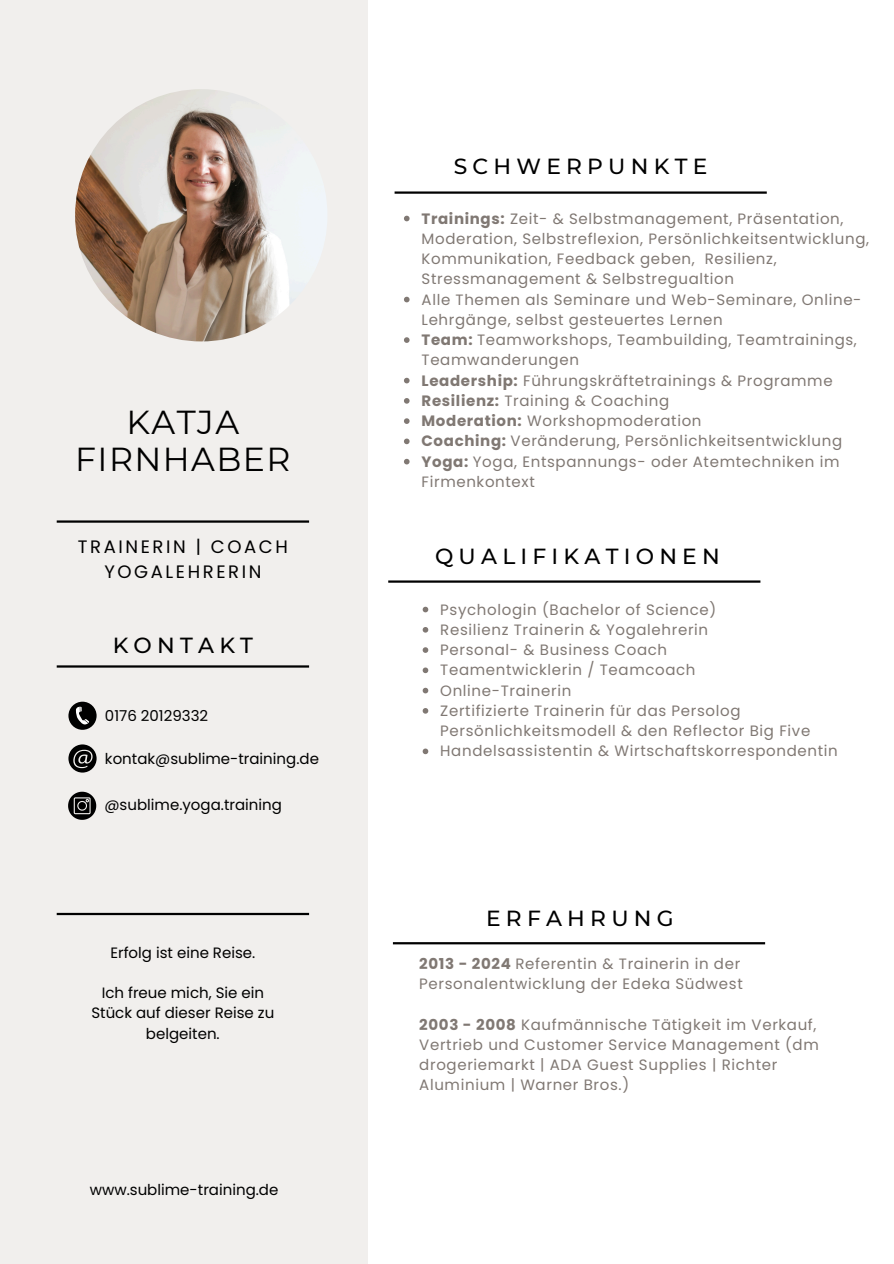
<style>
.page{position:relative;width:894px;height:1264px;background:#fff}
.page>*{position:absolute;margin:0;border:0;box-sizing:border-box;transform-origin:0 0}
.t1{font:33.15px/37.2px "Montserrat";letter-spacing:.045em;color:#000;text-align:center}
.t2{font:500 21.75px "Montserrat";letter-spacing:.24em;color:#000}
.t3{font:18px/24.8px "Poppins";letter-spacing:.145em;color:#000;text-align:center}
.t4{font:15px/20.2px "Poppins";letter-spacing:.045em;color:#807873}
.t5{font:15px/20.2px "Poppins";color:#000;text-align:center}
.s1{font-weight:700}
</style>
<div class="page">
<div style="left:0;top:0;width:368px;height:1263px;background:#f1efed"></div>
<hr style="left:57px;top:520px;width:252px;height:2px;background:#000">
<hr style="left:57px;top:665px;width:252px;height:2px;background:#000">
<div style="left:68px;top:701px;width:29px;height:28px;background:#000;border-radius:50%"></div>
<svg style="left:76px;top:706px;width:13px;height:18px"></svg>
<svg style="left:68px;top:744px;width:29px;height:28px"></svg>
<hr style="left:57px;top:912px;width:252px;height:3px;background:#000">
<svg style="left:68px;top:791px;width:28px;height:28px"></svg>
<hr style="left:394px;top:191px;width:372px;height:3px;background:#000">
<svg style="left:404px;top:216px;width:5px;height:5px"></svg>
<svg style="left:404px;top:297px;width:5px;height:5px"></svg>
<svg style="left:404px;top:337px;width:5px;height:6px"></svg>
<svg style="left:404px;top:378px;width:5px;height:5px"></svg>
<svg style="left:404px;top:398px;width:5px;height:5px"></svg>
<svg style="left:404px;top:418px;width:5px;height:6px"></svg>
<svg style="left:404px;top:438px;width:5px;height:6px"></svg>
<svg style="left:404px;top:459px;width:5px;height:5px"></svg>
<svg style="left:422px;top:606px;width:6px;height:6px"></svg>
<svg style="left:422px;top:627px;width:6px;height:5px"></svg>
<svg style="left:422px;top:647px;width:6px;height:6px"></svg>
<svg style="left:422px;top:667px;width:6px;height:6px"></svg>
<svg style="left:422px;top:687px;width:6px;height:6px"></svg>
<svg style="left:422px;top:708px;width:6px;height:5px"></svg>
<svg style="left:422px;top:748px;width:6px;height:6px"></svg>
<hr style="left:388px;top:580px;width:372px;height:2px;background:#000">
<hr style="left:393px;top:942px;width:371px;height:2px;background:#000">
<img style="left:75px;top:89px;width:252px;height:252px;border-radius:50%">
<p class="t1" style="left:75px;top:403px;width:217px">KATJA<br>FIRNHABER</p>
<h1 class="t3" style="left:78px;top:534px;width:211px">TRAINERIN | COACH<br>YOGALEHRERIN</h1>
<h3 class="t2" style="left:113px;top:631px;width:142px">KONTAKT</h3>
<h2 class="t5" style="left:105px;top:705px;width:105px">0176 20129332</h2>
<p class="t5" style="left:105px;top:748px;width:215px">kontak@sublime-training.de</p>
<p class="t5" style="left:104px;top:795px;width:179px">@sublime.yoga.training</p>
<p class="t5" style="left:110px;top:942px;width:146px">Erfolg ist eine Reise.</p>
<p class="t5" style="left:91px;top:982px;width:184px">Ich freue mich, Sie ein<br>Stück auf dieser Reise zu belgeiten.</p>
<p class="t5" style="left:90px;top:1179px;width:190px">www.sublime-training.de</p>
<p class="t2" style="left:453px;top:153px;width:255px">SCHWERPUNKTE</p>
<p class="t4" style="left:421px;top:208px;width:449px"><span class="s1">Trainings:</span> Zeit- &amp; Selbstmanagement, Präsentation, Moderation, Selbstreflexion, Persönlichkeitsentwicklung, Kommunikation, Feedback geben, Resilienz, Stressmanagement &amp; Selbstregualtion</p>
<p class="t4" style="left:421px;top:289px;width:441px">Alle Themen als Seminare und Web-Seminare, Online-<br>Lehrgänge, selbst gesteuertes Lernen</p>
<h2 class="t4" style="left:421px;top:330px;width:437px"><span class="s1">Team:</span> Teamworkshops, Teambuilding, Teamtrainings,<br>Teamwanderungen</h2>
<p class="t4" style="left:421px;top:370px;width:412px"><span class="s1">Leadership:</span> Führungskräftetrainings &amp; Programme</p>
<p class="t4" style="left:421px;top:390px;width:249px"><span class="s1">Resilienz:</span> Training &amp; Coaching</p>
<p class="t4" style="left:421px;top:411px;width:281px"><span class="s1">Moderation:</span> Workshopmoderation</p>
<p class="t4" style="left:421px;top:431px;width:422px"><span class="s1">Coaching:</span> Veränderung, Persönlichkeitsentwicklung</p>
<p class="t4" style="left:421px;top:451px;width:419px"><span class="s1">Yoga:</span> Yoga, Entspannungs- oder Atemtechniken im<br>Firmenkontext</p>
<p class="t2" style="left:435px;top:543px;width:286px">QUALIFIKATIONEN</p>
<p class="t4" style="left:440px;top:599px;width:277px">Psychologin (Bachelor of Science)</p>
<p class="t4" style="left:440px;top:619px;width:269px">Resilienz Trainerin &amp; Yogalehrerin</p>
<h2 class="t4" style="left:440px;top:639px;width:228px">Personal- &amp; Business Coach</h2>
<p class="t4" style="left:440px;top:660px;width:257px">Teamentwicklerin / Teamcoach</p>
<p class="t4" style="left:440px;top:680px;width:132px">Online-Trainerin</p>
<p class="t4" style="left:440px;top:700px;width:371px">Zertifizierte Trainerin für das Persolog<br>Persönlichkeitsmodell &amp; den Reflector Big Five</p>
<p class="t4" style="left:440px;top:741px;width:399px">Handelsassistentin &amp; Wirtschaftskorrespondentin</p>
<p class="t2" style="left:486px;top:905px;width:189px">ERFAHRUNG</p>
<p class="t4" style="left:419px;top:953px;width:325px"><span class="s1">2013 - 2024</span> Referentin &amp; Trainerin in der<br>Personalentwicklung der Edeka Südwest</p>
<p class="t4" style="left:419px;top:1014px;width:401px"><span class="s1">2003 - 2008</span> Kaufmännische Tätigkeit im Verkauf, Vertrieb und Customer Service Management (dm drogeriemarkt | ADA Guest Supplies | Richter Aluminium | Warner Bros.)</p>
</div>
